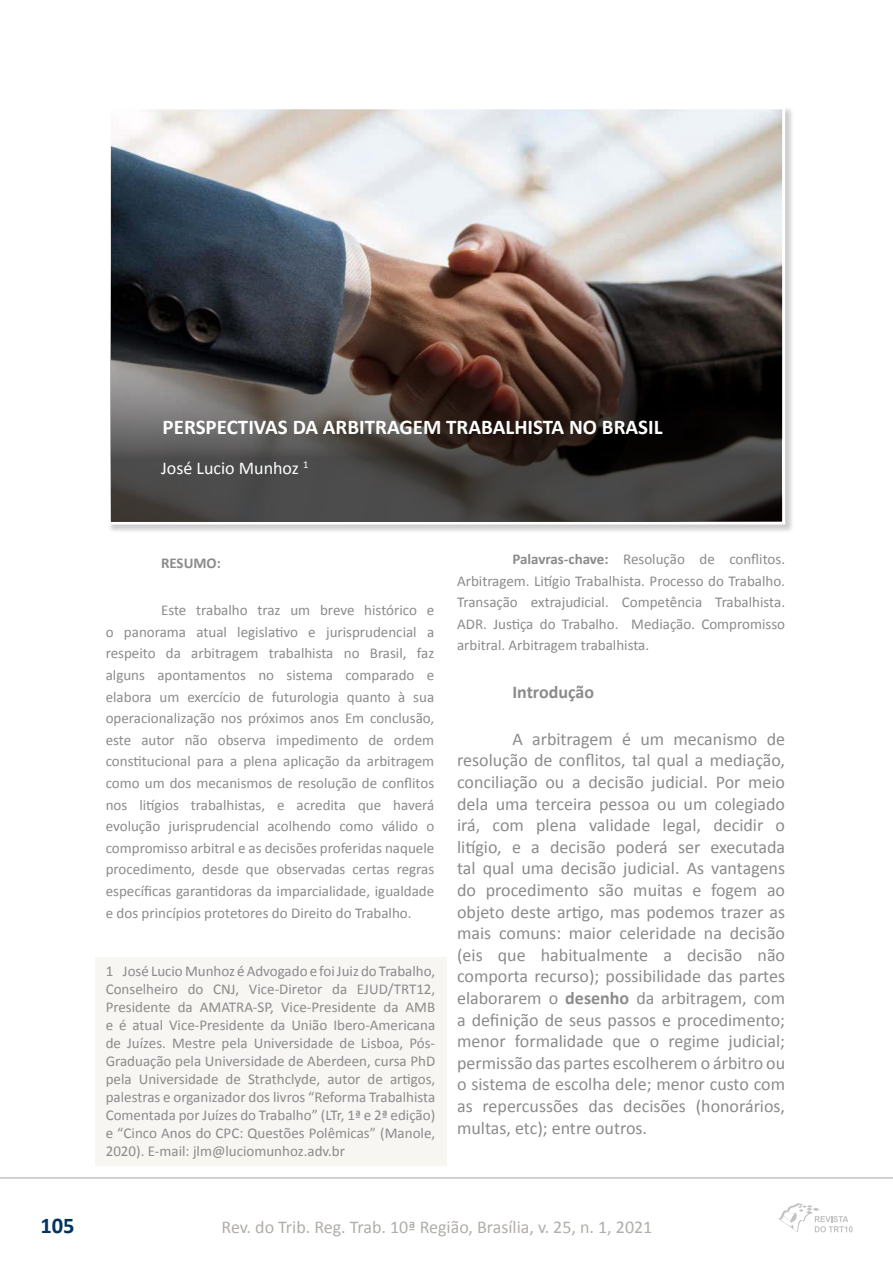
<style>
.page{position:relative;width:893px;height:1263px;background:#fff}
.page>*{position:absolute;margin:0;border:0;box-sizing:border-box;transform-origin:0 0}
.t1{font:700 22.5px "Calibri";color:#003461}
.t2{font:700 21px "Calibri";color:#fefffe}
.t3{font:18px/21.6px "Calibri";color:#8b8b8b;text-align:justify}
.t4{font:18px "Calibri";color:#b0aea9}
.t5{font:18px "Calibri";color:#fefffe}
.t6{font:700 18px "Calibri";color:#8b8b8b}
.t7{font:15px/21.6px "Calibri";color:#8b8b8b;text-align:justify}
.t8{font:700 15px "Calibri";color:#8b8b8b}
.s1{font-weight:700}
</style>
<div class="page">
<hr style="left:0;top:1177px;width:893px;height:2px;background:#c2c2c2">
<svg style="left:778px;top:1203px;width:75px;height:30px"></svg>
<svg style="left:109px;top:108px;width:683px;height:423px;background:#dbdcdb"></svg>
<img style="left:112px;top:110px;width:669px;height:143px">
<div style="left:108px;top:106px;width:677px;height:418px;border:3px solid #fefffe"></div>
<img style="left:111px;top:253px;width:670px;height:268px">
<div style="left:95px;top:957px;width:351px;height:208px;background:#f7f6f3"></div>
<h2 class="t2" style="left:163px;top:417px;width:501px">PERSPECTIVAS DA ARBITRAGEM TRABALHISTA NO BRASIL</h2>
<p class="t5" style="left:161px;top:459px;width:149px">José Lucio Munhoz <sup>1</sup></p>
<p class="t8" style="left:161px;top:556px;width:61px">RESUMO:</p>
<p class="t7" style="left:106px;top:599px;width:330px;text-indent:55px">Este trabalho traz um breve histórico e o panorama atual legislativo e jurisprudencial a respeito da arbitragem trabalhista no Brasil, faz alguns apontamentos no sistema comparado e elabora um exercício de futurologia quanto à sua operacionalização nos próximos anos Em conclusão, este autor não observa impedimento de ordem constitucional para a plena aplicação da arbitragem como um dos mecanismos de resolução de conflitos nos litígios trabalhistas, e acredita que haverá evolução jurisprudencial acolhendo como válido o compromisso arbitral e as decisões proferidas naquele procedimento, desde que observadas certas regras específicas garantidoras da imparcialidade, igualdade e dos princípios protetores do Direito do Trabalho.</p>
<p class="t7" style="left:106px;top:962px;width:331px;line-height:18px">1 José Lucio Munhoz é Advogado e foi Juiz do Trabalho, Conselheiro do CNJ, Vice-Diretor da EJUD/TRT12, Presidente da AMATRA-SP, Vice-Presidente da AMB e é atual Vice-Presidente da União Ibero-Americana de Juízes. Mestre pela Universidade de Lisboa, Pós-Graduação pela Universidade de Aberdeen, cursa PhD pela Universidade de Strathclyde, autor de artigos, palestras e organizador dos livros “Reforma Trabalhista Comentada por Juízes do Trabalho” (LTr, 1ª e 2ª edição) e “Cinco Anos do CPC: Questões Polêmicas” (Manole, 2020). E-mail: jlm@luciomunhoz.adv.br</p>
<p class="t7" style="left:457px;top:548px;width:329px;text-indent:55px"><span class="s1">Palavras-chave:</span> Resolução de conflitos.<br>Arbitragem. Litígio Trabalhista. Processo do Trabalho.<br>Transação extrajudicial. Competência Trabalhista.<br>ADR. Justiça do Trabalho. Mediação. Compromisso arbitral. Arbitragem trabalhista.</p>
<p class="t6" style="left:512px;top:683px;width:83px">Introdução</p>
<p class="t3" style="left:457px;top:728px;width:329px;text-indent:55px">A arbitragem é um mecanismo de resolução de conflitos, tal qual a mediação, conciliação ou a decisão judicial. Por meio dela uma terceira pessoa ou um colegiado irá, com plena validade legal, decidir o litígio, e a decisão poderá ser executada tal qual uma decisão judicial. As vantagens do procedimento são muitas e fogem ao objeto deste artigo, mas podemos trazer as mais comuns: maior celeridade na decisão (eis que habitualmente a decisão não comporta recurso); possibilidade das partes elaborarem o <span class="s1">desenho</span> da arbitragem, com a definição de seus passos e procedimento; menor formalidade que o regime judicial; permissão das partes escolherem o árbitro ou o sistema de escolha dele; menor custo com as repercussões das decisões (honorários, multas, etc); entre outros.</p>
<h1 class="t1" style="left:40px;top:1214px;width:36px">105</h1>
<p class="t4" style="left:222px;top:1218px;width:432px">Rev. do Trib. Reg. Trab. 10ª Região, Brasília, v. 25, n. 1, 2021</p>
</div>
